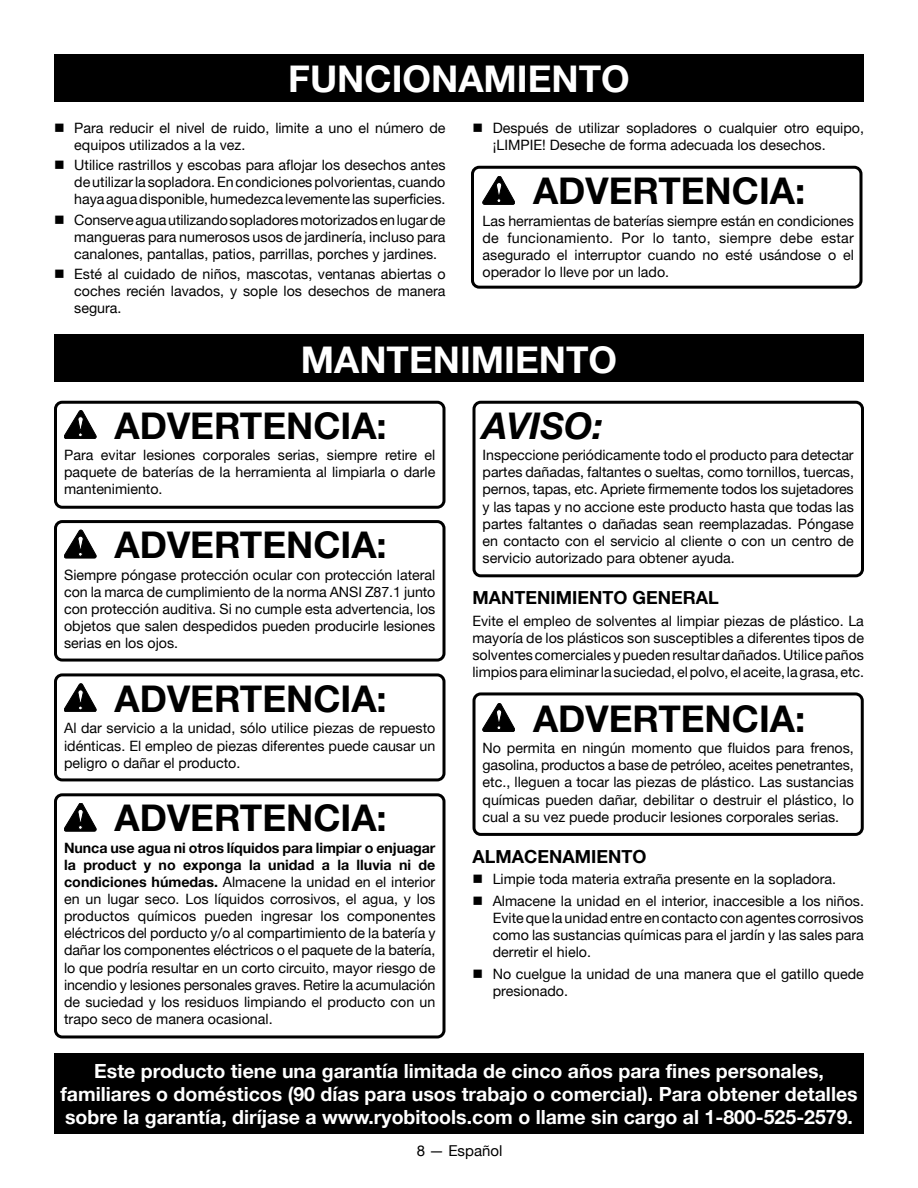
<style>
.page{position:relative;width:918px;height:1188px;background:#fff}
.page>*{position:absolute;margin:0;border:0;box-sizing:border-box;transform-origin:0 0}
.Warning{font:700 36.75px "Helvetica Neue";color:#000}
.HEADING{font:700 36.75px "Helvetica Neue";color:#fff}
.Warning-2{font:italic 700 36.75px "Helvetica Neue";color:#000}
.Warning-3{font:700 19.5px/23.2px "Helvetica Neue";color:#fff;text-align:center}
.Heading_2{font:700 18px "Helvetica Neue";color:#000}
.t1{font:15px "Helvetica Neue";color:#000}
.Warning_text{font:14.25px/17.1px "Helvetica Neue";color:#000;text-align:justify}
.bullet{font:14.25px/17.1px "Helvetica Neue";color:#000;text-align:justify}
.Body_text{font:14.25px/17.1px "Helvetica Neue";letter-spacing:-.005em;color:#000;text-align:justify}
.s1{font-weight:700}
</style>
<div class="page">
<svg style="left:483px;top:176px;width:32px;height:28px"></svg>
<div style="left:54px;top:54px;width:810px;height:47px;background:#000"></div>
<div style="left:471px;top:166px;width:391px;height:123px;border:3px solid #000;border-radius:7px"></div>
<div style="left:54px;top:335px;width:810px;height:47px;background:#000"></div>
<svg style="left:64px;top:410px;width:32px;height:29px"></svg>
<svg style="left:64px;top:530px;width:32px;height:28px"></svg>
<svg style="left:64px;top:684px;width:32px;height:28px"></svg>
<svg style="left:64px;top:803px;width:32px;height:28px"></svg>
<svg style="left:483px;top:703px;width:32px;height:29px"></svg>
<div style="left:54px;top:1053px;width:810px;height:81px;background:#000"></div>
<div style="left:54px;top:520px;width:392px;height:142px;border:3px solid #000;border-radius:7px"></div>
<div style="left:54px;top:401px;width:392px;height:108px;border:3px solid #000;border-radius:7px"></div>
<div style="left:54px;top:673px;width:392px;height:108px;border:3px solid #000;border-radius:7px"></div>
<div style="left:54px;top:793px;width:392px;height:245px;border:3px solid #000;border-radius:7px"></div>
<div style="left:472px;top:401px;width:392px;height:176px;border:3px solid #000;border-radius:7px"></div>
<div style="left:472px;top:692px;width:392px;height:144px;border:3px solid #000;border-radius:7px"></div>
<p class="HEADING" style="left:288px;top:56px;width:343px">FUNCIONAMIENTO</p>
<p class="bullet" style="left:74px;top:119px;width:373px;text-indent:-20px">■ Para reducir el nivel de ruido, limite a uno el número de equipos utilizados a la vez.</p>
<p class="bullet" style="left:74px;top:156px;width:373px;text-indent:-20px">■ Utilice rastrillos y escobas para aflojar los desechos antes de utilizar la sopladora. En condiciones polvorientas, cuando haya agua disponible, humedezca levemente las superficies.</p>
<p class="bullet" style="left:74px;top:211px;width:373px;text-indent:-20px">■ Conserve agua utilizando sopladores motorizados en lugar de mangueras para numerosos usos de jardinería, incluso para canalones, pantallas, patios, parrillas, porches y jardines.</p>
<p class="bullet" style="left:74px;top:265px;width:373px;text-indent:-20px">■ Esté al cuidado de niños, mascotas, ventanas abiertas o coches recién lavados, y sople los desechos de manera segura.</p>
<p class="bullet" style="left:493px;top:119px;width:373px;text-indent:-20px">■ Después de utilizar sopladores o cualquier otro equipo, ¡LIMPIE! Deseche de forma adecuada los desechos.</p>
<p class="Warning" style="left:533px;top:169px;width:274px">ADVERTENCIA:</p>
<p class="Warning_text" style="left:483px;top:212px;width:373px">Las herramientas de baterías siempre están en condiciones de funcionamiento. Por lo tanto, siempre debe estar asegurado el interruptor cuando no esté usándose o el operador lo lleve por un lado.</p>
<p class="HEADING" style="left:301px;top:337px;width:318px">MANTENIMIENTO</p>
<p class="Warning" style="left:115px;top:403px;width:274px">ADVERTENCIA:</p>
<p class="Warning_text" style="left:64px;top:446px;width:373px">Para evitar lesiones corporales serias, siempre retire el paquete de baterías de la herramienta al limpiarla o darle mantenimiento.</p>
<p class="Warning" style="left:115px;top:522px;width:274px">ADVERTENCIA:</p>
<p class="Warning_text" style="left:64px;top:566px;width:373px">Siempre póngase protección ocular con protección lateral con la marca de cumplimiento de la norma ANSI Z87.1 junto con protección auditiva. Si no cumple esta advertencia, los objetos que salen despedidos pueden producirle lesiones serias en los ojos.</p>
<p class="Warning" style="left:115px;top:676px;width:274px">ADVERTENCIA:</p>
<p class="Warning_text" style="left:64px;top:720px;width:373px">Al dar servicio a la unidad, sólo utilice piezas de repuesto idénticas. El empleo de piezas diferentes puede causar un peligro o dañar el producto.</p>
<p class="Warning" style="left:115px;top:795px;width:274px">ADVERTENCIA:</p>
<p class="Warning_text" style="left:64px;top:839px;width:373px"><span class="s1">Nunca use agua ni otros líquidos para limpiar o enjuagar la product y no exponga la unidad a la lluvia ni de condiciones húmedas.</span> Almacene la unidad en el interior en un lugar seco. Los líquidos corrosivos, el agua, y los productos químicos pueden ingresar los componentes eléctricos del porducto y/o al compartimiento de la batería y dañar los componentes eléctricos o el paquete de la batería, lo que podría resultar en un corto circuito, mayor riesgo de incendio y lesiones personales graves. Retire la acumulación de suciedad y los residuos limpiando el producto con un trapo seco de manera ocasional.</p>
<p class="Warning-2" style="left:483px;top:403px;width:122px">AVISO:</p>
<p class="Warning_text" style="left:483px;top:446px;width:373px">Inspeccione periódicamente todo el producto para detectar partes dañadas, faltantes o sueltas, como tornillos, tuercas, pernos, tapas, etc. Apriete firmemente todos los sujetadores y las tapas y no accione este producto hasta que todas las partes faltantes o dañadas sean reemplazadas. Póngase en contacto con el servicio al cliente o con un centro de servicio autorizado para obtener ayuda.</p>
<p class="Heading_2" style="left:472px;top:586px;width:248px">MANTENIMIENTO GENERAL</p>
<p class="Body_text" style="left:472px;top:612px;width:393px">Evite el empleo de solventes al limpiar piezas de plástico. La mayoría de los plásticos son susceptibles a diferentes tipos de solventes comerciales y pueden resultar dañados. Utilice paños limpios para eliminar la suciedad, el polvo, el aceite, la grasa, etc.</p>
<p class="Warning" style="left:533px;top:696px;width:274px">ADVERTENCIA:</p>
<p class="Warning_text" style="left:483px;top:739px;width:373px">No permita en ningún momento que fluidos para frenos, gasolina, productos a base de petróleo, aceites penetrantes, etc., lleguen a tocar las piezas de plástico. Las sustancias químicas pueden dañar, debilitar o destruir el plástico, lo cual a su vez puede producir lesiones corporales serias.</p>
<p class="Heading_2" style="left:472px;top:845px;width:175px">ALMACENAMIENTO</p>
<p class="bullet" style="left:472px;top:871px;width:365px">■ Limpie toda materia extraña presente en la sopladora.</p>
<p class="bullet" style="left:493px;top:892px;width:373px;text-indent:-20px">■ Almacene la unidad en el interior, inaccesible a los niños.<br>Evite que la unidad entre en contacto con agentes corrosivos como las sustancias químicas para el jardín y las sales para derretir el hielo.</p>
<p class="bullet" style="left:493px;top:965px;width:373px;text-indent:-20px">■ No cuelgue la unidad de una manera que el gatillo quede presionado.</p>
<p class="Warning-3" style="left:60px;top:1059px;width:799px">Este producto tiene una garantía limitada de cinco años para fines personales, familiares o domésticos (90 días para usos trabajo o comercial). Para obtener detalles sobre la garantía, diríjase a www.ryobitools.com o llame sin cargo al 1-800-525-2579.</p>
<p class="t1" style="left:417px;top:1142px;width:87px">8 — Español</p>
</div>
